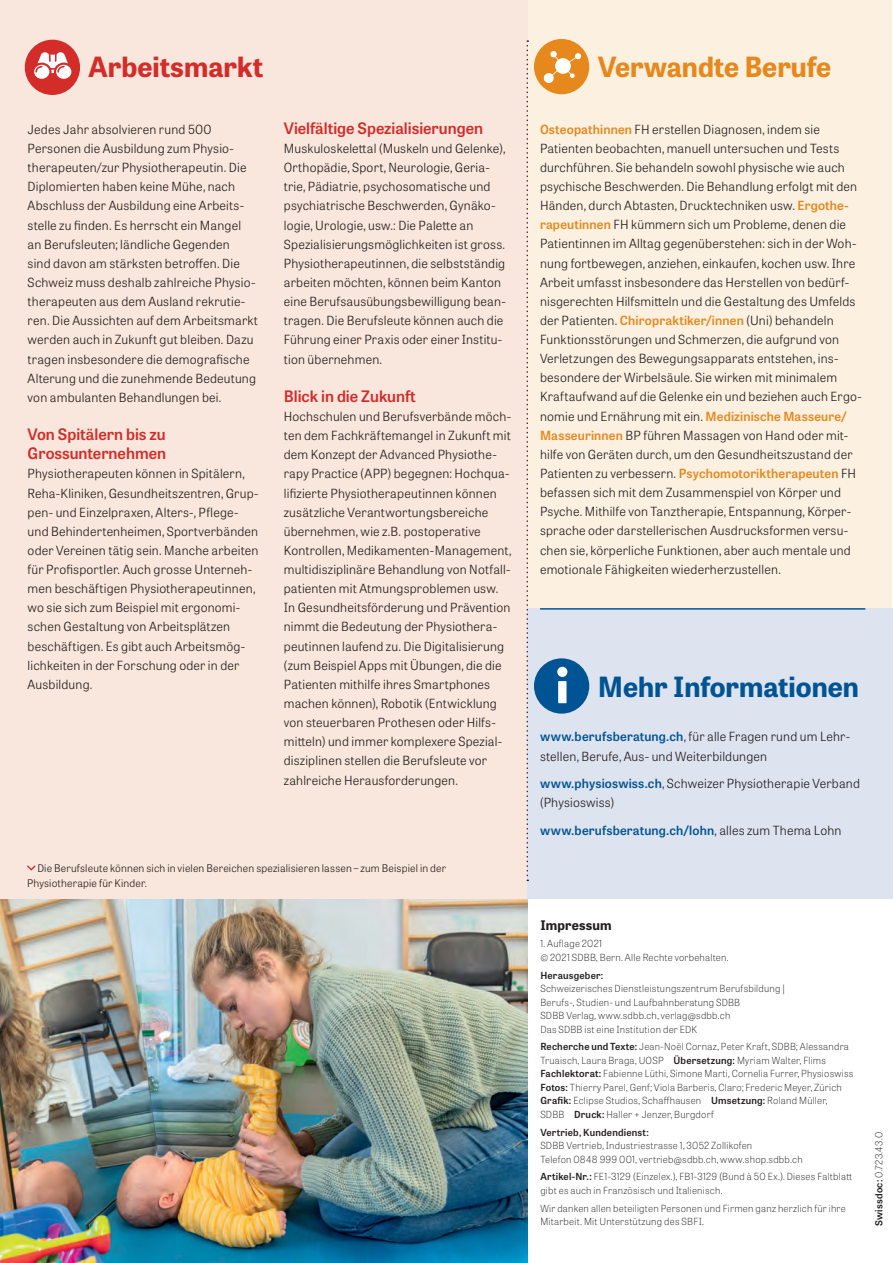
<style>
.page{position:relative;width:893px;height:1263px;background:#fff}
.page>*{position:absolute;margin:0;border:0;box-sizing:border-box;transform-origin:0 0}
.t1{font:700 27.75px "Tablet Gothic";color:#015494}
.t2{font:700 27.75px "Tablet Gothic";color:#e6881b}
.t3{font:700 27.75px "Tablet Gothic";color:#d32c29}
.t4{font:600 15.75px/19.2px "Tablet Gothic";color:#d32c29}
.t5{font:700 13.2px "Tablet Gothic";letter-spacing:.015em;color:#231f20}
.t6{font:300 12.6px/19.2px "Tablet Gothic";letter-spacing:.015em;color:#231f20}
.t7{font:600 12.6px "Tablet Gothic";letter-spacing:.015em;color:#015494}
.t8{font:300 10.5px/14.4px "Tablet Gothic";letter-spacing:.015em;color:#231f20}
.t9{font:100 9.75px/13.5px "Tablet Gothic";letter-spacing:.025em;color:#231f20}
.t10{font:600 9.75px "Tablet Gothic";letter-spacing:.02em;color:#231f20}
.s1{font-weight:600;color:#e6881b}
.s2{font-weight:600;color:#015494}
.s3{font-weight:300;color:#231f20}
.s4{font-weight:600}
</style>
<div class="page">
<div style="left:526px;top:0;width:366px;height:608px;background:#fcf0e1"></div>
<div style="left:0;top:0;width:527px;height:918px;background:#f9e6dc"></div>
<div style="left:25px;top:40px;width:55px;height:55px;background:#d32c29;border-radius:50%"></div>
<svg style="left:34px;top:52px;width:37px;height:27px"></svg>
<div style="left:527px;top:608px;width:366px;height:291px;background:#dde3ef"></div>
<hr style="left:540px;top:608px;width:325px;height:2px;background:#015494">
<div style="left:534px;top:658px;width:55px;height:56px;background:#015494;border-radius:50%"></div>
<div style="left:558px;top:681px;width:8px;height:22px;background:#fff"></div>
<div style="left:557px;top:667px;width:10px;height:10px;background:#fff;border-radius:50%"></div>
<svg style="left:27px;top:865px;width:8px;height:5px"></svg>
<img style="left:0;top:899px;width:527px;height:364px">
<svg style="left:526px;top:40px;width:2px;height:841px"></svg>
<div style="left:534px;top:39px;width:55px;height:55px;background:#e6881b;border-radius:50%"></div>
<div style="left:544px;top:73px;width:10px;height:10px;background:#fff;border-radius:50%"></div>
<svg style="left:548px;top:53px;width:33px;height:25px"></svg>
<h1 class="t3" style="left:89px;top:47px;width:176px">Arbeitsmarkt</h1>
<p class="t6" style="left:28px;top:119px;width:232px">Jedes Jahr absolvieren rund 500<br>Personen die Ausbildung zum Physio&shy;therapeuten/zur Physiotherapeutin. Die Diplomierten haben keine Mühe, nach Abschluss der Ausbildung eine Arbeits&shy;stelle zu finden. Es herrscht ein Mangel an Berufsleuten; ländliche Gegenden<br>sind davon am stärksten betroffen. Die Schweiz muss deshalb zahlreiche Physio&shy;therapeuten aus dem Ausland rekrutie&shy;ren. Die Aussichten auf dem Arbeitsmarkt werden auch in Zukunft gut bleiben. Dazu tragen insbesondere die demografische Alterung und die zunehmende Bedeutung von ambulanten Behandlungen bei.</p>
<p class="t4" style="left:28px;top:424px;width:140px">Von Spitälern bis zu<br>Grossunternehmen</p>
<p class="t6" style="left:28px;top:464px;width:232px">Physiotherapeuten können in Spitälern, Reha-Kliniken, Gesundheitszentren, Grup&shy;pen- und Einzelpraxen, Alters-, Pflege&shy;und Behindertenheimen, Sportverbänden oder Vereinen tätig sein. Manche arbeiten für Profisportler. Auch grosse Unterneh&shy;men beschäftigen Physiotherapeutinnen, wo sie sich zum Beispiel mit ergonomi&shy;schen Gestaltung von Arbeitsplätzen beschäftigen. Es gibt auch Arbeitsmög&shy;lichkeiten in der Forschung oder in der Ausbildung.</p>
<p class="t4" style="left:284px;top:118px;width:201px">Vielfältige Spezialisierungen</p>
<p class="t6" style="left:284px;top:138px;width:224px">Muskuloskelettal (Muskeln und Gelenke), Orthopädie, Sport, Neurologie, Geria&shy;trie, Pädiatrie, psychosomatische und psychiatrische Beschwerden, Gynäko&shy;logie, Urologie, usw.: Die Palette an Spezialisierungsmöglichkeiten ist gross.<br>Physiotherapeutinnen, die selbstständig arbeiten möchten, können beim Kanton eine Berufsausübungsbewilligung bean&shy;tragen. Die Berufsleute können auch die Führung einer Praxis oder einer Institu&shy;tion übernehmen.</p>
<p class="t4" style="left:284px;top:386px;width:134px">Blick in die Zukunft</p>
<p class="t6" style="left:284px;top:406px;width:229px">Hochschulen und Berufsverbände möch&shy;ten dem Fachkräftemangel in Zukunft mit dem Konzept der Advanced Physiothe&shy;rapy Practice (APP) begegnen: Hochqua&shy;lifizierte Physiotherapeutinnen können zusätzliche Verantwortungsbereiche übernehmen, wie z.B. postoperative Kontrollen, Medikamenten-Management, multidisziplinäre Behandlung von Notfall&shy;patienten mit Atmungsproblemen usw.<br>In Gesundheitsförderung und Prävention nimmt die Bedeutung der Physiothera&shy;peutinnen laufend zu. Die Digitalisierung (zum Beispiel Apps mit Übungen, die die Patienten mithilfe ihres Smartphones machen können), Robotik (Entwicklung von steuerbaren Prothesen oder Hilfs&shy;mitteln) und immer komplexere Spezial&shy;disziplinen stellen die Berufsleute vor zahlreiche Herausforderungen.</p>
<p class="t8" style="left:27px;top:861px;width:421px;text-indent:10px">Die Berufsleute können sich in vielen Bereichen spezialisieren lassen – zum Beispiel in der<br>Physiotherapie für Kinder.</p>
<h1 class="t2" style="left:598px;top:48px;width:235px">Verwandte Berufe</h1>
<p class="t6" style="left:540px;top:119px;width:323px"><span class="s1">Osteopathinnen</span> FH erstellen Diagnosen, indem sie Patienten beobachten, manuell untersuchen und Tests durchführen. Sie behandeln sowohl physische wie auch psychische Beschwerden. Die Behandlung erfolgt mit den Händen, durch Abtasten, Drucktechniken usw. <span class="s1">Ergothe&shy;rapeutinnen</span> FH kümmern sich um Probleme, denen die Patientinnen im Alltag gegenüberstehen: sich in der Woh&shy;nung fortbewegen, anziehen, einkaufen, kochen usw. Ihre Arbeit umfasst insbesondere das Herstellen von bedürf&shy;nisgerechten Hilfsmitteln und die Gestaltung des Umfelds der Patienten. <span class="s1">Chiropraktiker/innen</span> (Uni) behandeln Funktionsstörungen und Schmerzen, die aufgrund von Verletzungen des Bewegungsapparats entstehen, ins&shy;besondere der Wirbelsäule. Sie wirken mit minimalem Kraftaufwand auf die Gelenke ein und beziehen auch Ergo&shy;nomie und Ernährung mit ein. <span class="s1">Medizinische Masseure/ Masseurinnen</span> BP führen Massagen von Hand oder mit&shy;hilfe von Geräten durch, um den Gesundheitszustand der Patienten zu verbessern. <span class="s1">Psychomotoriktherapeuten</span> FH befassen sich mit dem Zusammenspiel von Körper und Psyche. Mithilfe von Tanztherapie, Entspannung, Körper&shy;sprache oder darstellerischen Ausdrucksformen versu&shy;chen sie, körperliche Funktionen, aber auch mentale und emotionale Fähigkeiten wiederherzustellen.</p>
<h1 class="t1" style="left:598px;top:667px;width:263px">Mehr Informationen</h1>
<p class="t6" style="left:540px;top:727px;width:312px"><span class="s2">www.berufsberatung.ch</span>, für alle Fragen rund um Lehr&shy;stellen, Berufe, Aus- und Weiterbildungen</p>
<p class="t6" style="left:540px;top:774px;width:322px"><span class="s2">www.physioswiss.ch</span>, Schweizer Physiotherapie Verband (Physioswiss)</p>
<p class="t7" style="left:540px;top:821px;width:303px">www.berufsberatung.ch/lohn<span class="s3">, alles zum Thema Lohn</span></p>
<p class="t5" style="left:540px;top:915px;width:73px">Impressum</p>
<p class="t9" style="left:540px;top:937px;width:190px">1. Auflage 2021<br>© 2021 SDBB, Bern. Alle Rechte vorbehalten.</p>
<p class="t10" style="left:540px;top:968px;width:64px">Herausgeber:</p>
<p class="t9" style="left:540px;top:981px;width:246px">Schweizerisches Dienstleistungszentrum Berufsbildung | Berufs-, Studien- und Laufbahnberatung SDBB<br>SDBB Verlag, www.sdbb.ch, verlag@sdbb.ch<br>Das SDBB ist eine Institution der EDK</p>
<p class="t9" style="left:540px;top:1040px;width:315px"><span class="s4">Recherche und Texte:</span> Jean-Noël Cornaz, Peter Kraft, SDBB; Alessandra Truaisch, Laura Braga, UOSP <span class="s4">Übersetzung:</span> Myriam Walter, Flims <span class="s4">Fachlektorat:</span> Fabienne Lüthi, Simone Marti, Cornelia Furrer, Physioswiss <span class="s4">Fotos:</span> Thierry Parel, Genf; Viola Barberis, Claro; Frederic Meyer, Zürich <span class="s4">Grafik:</span> Eclipse Studios, Schaffhausen <span class="s4">Umsetzung:</span> Roland Müller, SDBB <span class="s4">Druck:</span> Haller + Jenzer, Burgdorf</p>
<p class="t10" style="left:540px;top:1125px;width:110px">Vertrieb, Kundendienst:</p>
<p class="t9" style="left:540px;top:1138px;width:264px">SDBB Vertrieb, Industriestrasse 1, 3052 Zollikofen<br>Telefon 0848 999 001, vertrieb@sdbb.ch, www.shop.sdbb.ch</p>
<p class="t9" style="left:540px;top:1170px;width:313px"><span class="s4">Artikel-Nr.:</span> FE1-3129 (Einzelex.), FB1-3129 (Bund à 50 Ex.). Dieses Faltblatt gibt es auch in Französisch und Italienisch.</p>
<p class="t9" style="left:540px;top:1201px;width:307px">Wir danken allen beteiligten Personen und Firmen ganz herzlich für ihre<br>Mitarbeit. Mit Unterstützung des SBFI.</p>
<p class="t9" style="left:872px;top:1226px;width:95px;rotate:-90deg"><span class="s4">Swissdoc:</span> 0.723.43.0</p>
</div>
